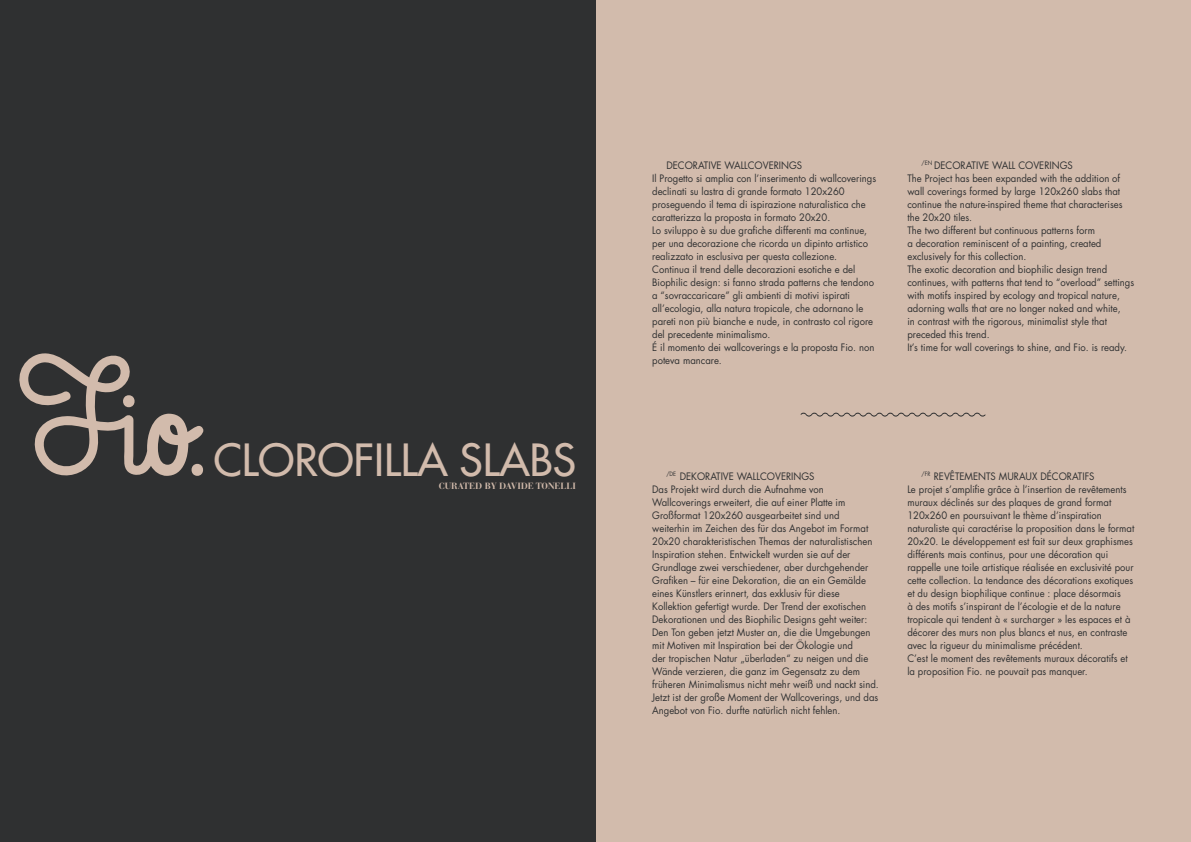
<style>
.page{position:relative;width:1191px;height:842px;background:#fff}
.page>*{position:absolute;margin:0;border:0;box-sizing:border-box;transform-origin:0 0}
.t1{font:500 43.2px "Futura Std";color:#d2bbac}
.t2{font:10px/13px "Futura Std";color:#2f3031;scale:.95 1}
.t3{font:700 9px "Bauer Bodoni Std";color:#d2bbac}
</style>
<div class="page">
<div style="left:595px;top:0;width:596px;height:842px;background:#d2bbac"></div>
<div style="left:0;top:0;width:595px;height:842px;background:#2f3031"></div>
<svg style="left:800px;top:412px;width:185px;height:5px"></svg>
<svg style="left:19px;top:353px;width:185px;height:123px"></svg>
<h1 class="t1" style="left:213px;top:433px;width:364px">CLOROFILLA SLABS</h1>
<p class="t3" style="left:439px;top:480px;width:139px">CURATED BY DAVIDE TONELLI</p>
<p class="t2" style="left:652px;top:159px;width:237px;text-indent:14px">DECORATIVE WALLCOVERINGS<br>Il Progetto si amplia con l’inserimento di wallcoverings declinati su lastra di grande formato 120x260 proseguendo il tema di ispirazione naturalistica che caratterizza la proposta in formato 20x20.<br>Lo sviluppo è su due grafiche differenti ma continue, per una decorazione che ricorda un dipinto artistico realizzato in esclusiva per questa collezione.<br>Continua il trend delle decorazioni esotiche e del Biophilic design: si fanno strada patterns che tendono a “sovraccaricare” gli ambienti di motivi ispirati all’ecologia, alla natura tropicale, che adornano le pareti non più bianche e nude, in contrasto col rigore del precedente minimalismo.<br>É il momento dei wallcoverings e la proposta Fio. non poteva mancare.</p>
<p class="t2" style="left:907px;top:159px;width:240px;text-indent:14px"><sup>/EN</sup> DECORATIVE WALL COVERINGS<br>The Project has been expanded with the addition of wall coverings formed by large 120x260 slabs that continue the nature-inspired theme that characterises the 20x20 tiles.<br>The two different but continuous patterns form<br>a decoration reminiscent of a painting, created exclusively for this collection.<br>The exotic decoration and biophilic design trend continues, with patterns that tend to “overload” settings with motifs inspired by ecology and tropical nature, adorning walls that are no longer naked and white,<br>in contrast with the rigorous, minimalist style that preceded this trend.<br>It’s time for wall coverings to shine, and Fio. is ready.</p>
<p class="t2" style="left:652px;top:469px;width:240px;text-indent:14px"><sup>/DE</sup> DEKORATIVE WALLCOVERINGS<br>Das Projekt wird durch die Aufnahme von Wallcoverings erweitert, die auf einer Platte im Großformat 120x260 ausgearbeitet sind und weiterhin im Zeichen des für das Angebot im Format 20x20 charakteristischen Themas der naturalistischen Inspiration stehen. Entwickelt wurden sie auf der Grundlage zwei verschiedener, aber durchgehender Grafiken – für eine Dekoration, die an ein Gemälde eines Künstlers erinnert, das exklusiv für diese Kollektion gefertigt wurde. Der Trend der exotischen Dekorationen und des Biophilic Designs geht weiter:<br>Den Ton geben jetzt Muster an, die die Umgebungen mit Motiven mit Inspiration bei der Ökologie und<br>der tropischen Natur „überladen“ zu neigen und die Wände verzieren, die ganz im Gegensatz zu dem früheren Minimalismus nicht mehr weiß und nackt sind.<br>Jetzt ist der große Moment der Wallcoverings, und das Angebot von Fio. durfte natürlich nicht fehlen.</p>
<p class="t2" style="left:907px;top:469px;width:240px;text-indent:14px"><sup>/FR</sup> REVÊTEMENTS MURAUX DÉCORATIFS<br>Le projet s’amplifie grâce à l’insertion de revêtements muraux déclinés sur des plaques de grand format 120x260 en poursuivant le thème d’inspiration naturaliste qui caractérise la proposition dans le format 20x20. Le développement est fait sur deux graphismes différents mais continus, pour une décoration qui rappelle une toile artistique réalisée en exclusivité pour cette collection. La tendance des décorations exotiques et du design biophilique continue : place désormais<br>à des motifs s’inspirant de l’écologie et de la nature tropicale qui tendent à « surcharger » les espaces et à décorer des murs non plus blancs et nus, en contraste avec la rigueur du minimalisme précédent.<br>C’est le moment des revêtements muraux décoratifs et la proposition Fio. ne pouvait pas manquer.</p>
</div>
